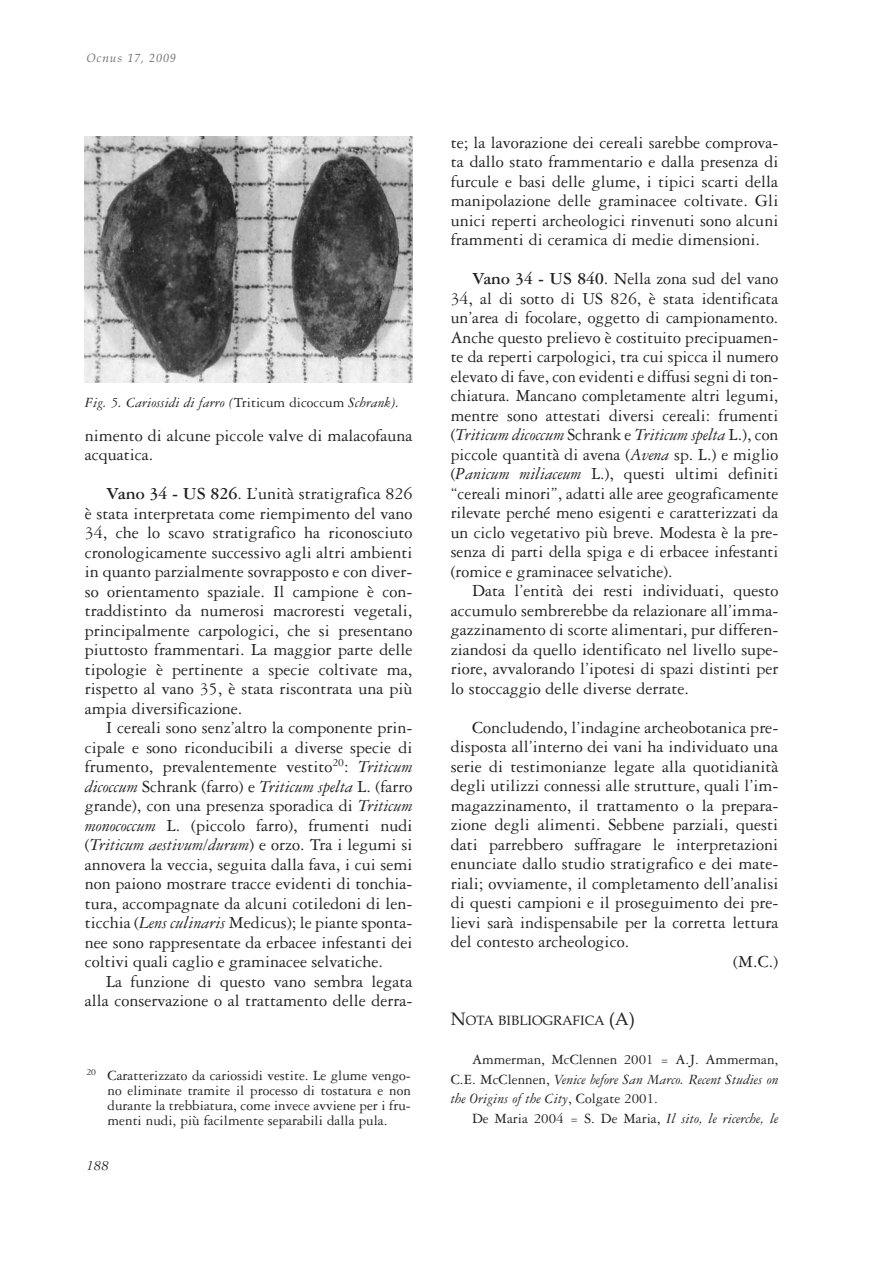
<style>
.page{position:relative;width:893px;height:1263px;background:#fff}
.page>*{position:absolute;margin:0;border:0;box-sizing:border-box;transform-origin:0 0}
.t1{font:18px/19.5px "Garamond Three";color:#231f20;text-align:justify}
.t2{font:15px/15px "Garamond Three";color:#231f20;text-align:justify}
.t3{font:italic 15px "Garamond Three";color:#231f20}
.t4{font:13.5px "Book Antiqua";color:#231f20}
.t5{font:italic 12px "Book Antiqua";letter-spacing:.075em;color:#6c6e70}
.s1{font-style:normal}
.s2{font-weight:700}
.s3{font-style:italic}
.s4{font-size:18px}
</style>
<div class="page">
<svg style="left:84px;top:136px;width:329px;height:247px;background:#858585"></svg>
<p class="t5" style="left:86px;top:54px;width:91px">Ocnus 17, 2009</p>
<p class="t3" style="left:85px;top:397px;width:316px">Fig. 5. Cariossidi di farro (<span class="s1">Triticum dicoccum</span> Schrank).</p>
<p class="t1" style="left:85px;top:427px;width:329px">nimento di alcune piccole valve di malacofauna acquatica.</p>
<p class="t1" style="left:85px;top:486px;width:329px;text-indent:21px"><span class="s2">Vano 34 - US 826</span>. L’unità stratigrafica 826 è stata interpretata come riempimento del vano 34, che lo scavo stratigrafico ha riconosciuto cronologicamente successivo agli altri ambienti in quanto parzialmente sovrapposto e con diver&shy;so orientamento spaziale. Il campione è con&shy;traddistinto da numerosi macroresti vegetali, principalmente carpologici, che si presentano piuttosto frammentari. La maggior parte delle tipologie è pertinente a specie coltivate ma, rispetto al vano 35, è stata riscontrata una più ampia diversificazione.</p>
<p class="t1" style="left:85px;top:720px;width:329px;text-indent:21px">I cereali sono senz’altro la componente prin&shy;cipale e sono riconducibili a diverse specie di frumento, prevalentemente vestito<sup>20</sup>: <span class="s3">Triticum dicoccum</span> Schrank (farro) e <span class="s3">Triticum spelta</span> L. (farro grande), con una presenza sporadica di <span class="s3">Triticum monococcum</span> L. (piccolo farro), frumenti nudi (<span class="s3">Triticum aestivum/durum</span>) e orzo. Tra i legumi si annovera la veccia, seguita dalla fava, i cui semi non paiono mostrare tracce evidenti di tonchia&shy;tura, accompagnate da alcuni cotiledoni di len&shy;ticchia (<span class="s3">Lens culinaris</span> Medicus); le piante sponta&shy;nee sono rappresentate da erbacee infestanti dei coltivi quali caglio e graminacee selvatiche.</p>
<p class="t1" style="left:85px;top:973px;width:329px;text-align:right">La funzione di questo vano sembra legata alla conservazione o al trattamento delle derra-</p>
<p class="t2" style="left:108px;top:1069px;width:305px;text-indent:-21px"><sup>20</sup> Caratterizzato da cariossidi vestite. Le glume vengo&shy;no eliminate tramite il processo di tostatura e non durante la trebbiatura, come invece avviene per i fru&shy;menti nudi, più facilmente separabili dalla pula.</p>
<p class="t3" style="left:86px;top:1160px;width:24px">188</p>
<p class="t1" style="left:451px;top:134px;width:329px">te; la lavorazione dei cereali sarebbe comprova&shy;ta dallo stato frammentario e dalla presenza di furcule e basi delle glume, i tipici scarti della manipolazione delle graminacee coltivate. Gli unici reperti archeologici rinvenuti sono alcuni frammenti di ceramica di medie dimensioni.</p>
<p class="t1" style="left:451px;top:271px;width:329px;text-indent:21px"><span class="s2">Vano 34 - US 840</span>. Nella zona sud del vano 34, al di sotto di US 826, è stata identificata un’area di focolare, oggetto di campionamento.<br>Anche questo prelievo è costituito precipuamen&shy;te da reperti carpologici, tra cui spicca il numero elevato di fave, con evidenti e diffusi segni di ton&shy;chiatura. Mancano completamente altri legumi, mentre sono attestati diversi cereali: frumenti (<span class="s3">Triticum dicoccum</span> Schrank e <span class="s3">Triticum spelta</span> L.), con piccole quantità di avena (<span class="s3">Avena</span> sp. L.) e miglio (<span class="s3">Panicum miliaceum</span> L.), questi ultimi definiti “cereali minori”, adatti alle aree geograficamente rilevate perché meno esigenti e caratterizzati da un ciclo vegetativo più breve. Modesta è la pre&shy;senza di parti della spiga e di erbacee infestanti (romice e graminacee selvatiche).</p>
<p class="t1" style="left:451px;top:583px;width:329px;text-indent:21px">Data l’entità dei resti individuati, questo accumulo sembrerebbe da relazionare all’imma&shy;gazzinamento di scorte alimentari, pur differen&shy;ziandosi da quello identificato nel livello supe&shy;riore, avvalorando l’ipotesi di spazi distinti per lo stoccaggio delle diverse derrate.</p>
<p class="t1" style="left:472px;top:719px;width:308px">Concludendo, l’indagine archeobotanica pre-</p>
<p class="t1" style="left:451px;top:739px;width:329px">disposta all’interno dei vani ha individuato una</p>
<p class="t1" style="left:451px;top:758px;width:329px">serie di testimonianze legate alla quotidianità</p>
<p class="t1" style="left:451px;top:778px;width:329px">degli utilizzi connessi alle strutture, quali l’im-</p>
<p class="t1" style="left:451px;top:797px;width:329px">magazzinamento, il trattamento o la prepara-</p>
<p class="t1" style="left:451px;top:817px;width:329px">zione degli alimenti. Sebbene parziali, questi</p>
<p class="t1" style="left:451px;top:836px;width:329px">dati parrebbero suffragare le interpretazioni</p>
<p class="t1" style="left:451px;top:856px;width:329px">enunciate dallo studio stratigrafico e dei mate-</p>
<p class="t1" style="left:451px;top:875px;width:329px">riali; ovviamente, il completamento dell’analisi</p>
<p class="t1" style="left:451px;top:895px;width:329px">di questi campioni e il proseguimento dei pre-</p>
<p class="t1" style="left:451px;top:914px;width:329px">lievi sarà indispensabile per la corretta lettura</p>
<p class="t1" style="left:451px;top:934px;width:180px">del contesto archeologico.</p>
<p class="t1" style="left:733px;top:953px;width:46px">(M.C.)</p>
<p class="t4" style="left:451px;top:1016px;width:186px"><span class="s4">N</span>OTA BIBLIOGRAFICA <span class="s4">(A)</span></p>
<p class="t2" style="left:451px;top:1051px;width:329px;line-height:19.5px;text-indent:21px">Ammerman, McClennen 2001 = A.J. Ammerman, C.E. McClennen, <span class="s3">Venice before San Marco. Recent Studies on the Origins of the City</span>, Colgate 2001.</p>
<p class="t2" style="left:472px;top:1112px;width:308px">De Maria 2004 = S. De Maria, <span class="s3">Il sito, le ricerche, le</span></p>
</div>
